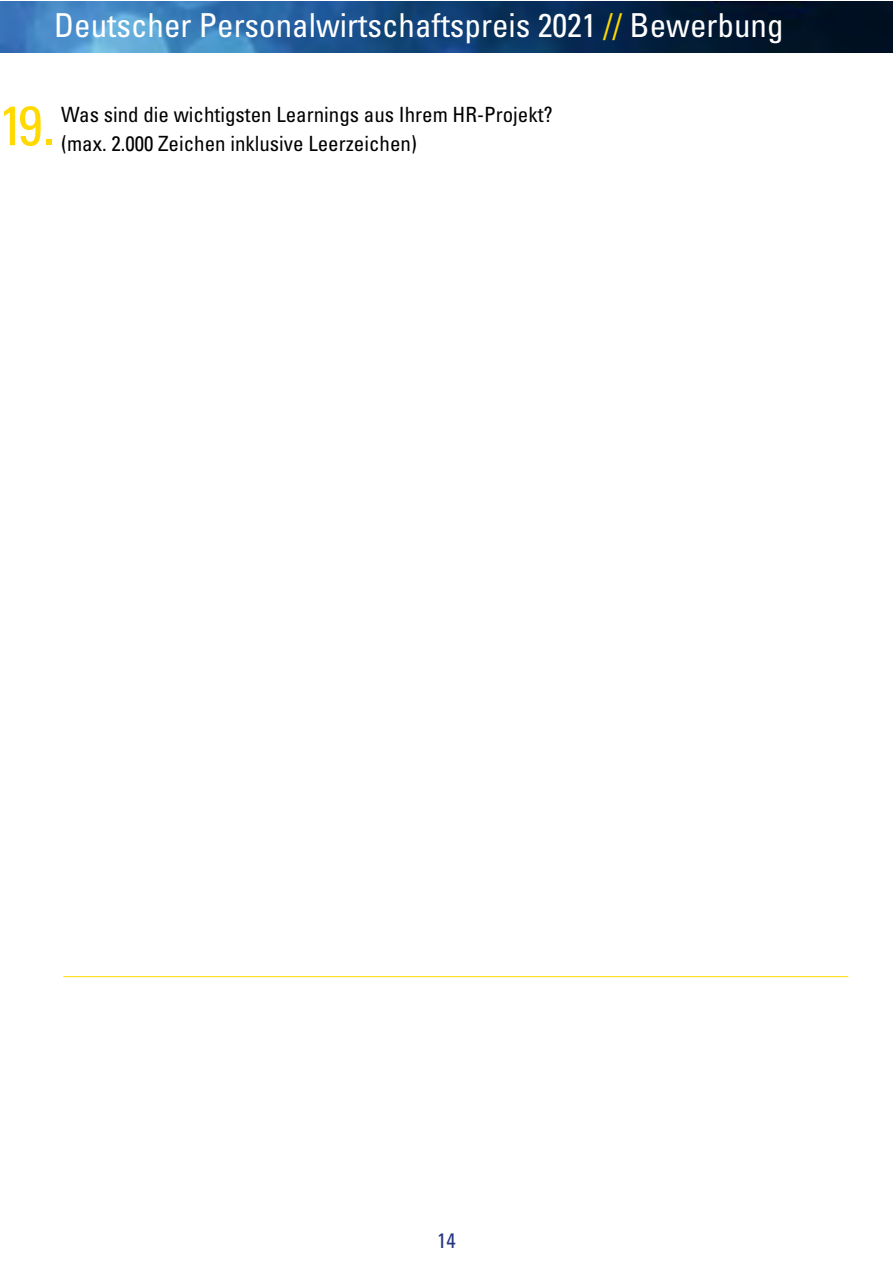
<style>
.page{position:relative;width:893px;height:1263px;background:#fff}
.page>*{position:absolute;margin:0;border:0;box-sizing:border-box;transform-origin:0 0}
.t1{font:condensed 55.5px "Univers LT Std";color:#ffd900}
.t2{font:condensed 33px "Univers LT Std";color:#fff}
.t3{font:condensed 21px "Univers LT Std";color:#000}
.t4{font:condensed 21px "Univers LT Std";color:#283583}
.s1{color:#ffd900}
</style>
<div class="page">
<hr style="left:63px;top:976px;width:785px;height:1px;background:#ffd900">
<img style="left:0;top:1px;width:893px;height:52px">
<h2 class="t2" style="left:54px;top:5px;width:731px">Deutscher Personalwirtschaftspreis 2021 <span class="s1">//</span> Bewerbung</h2>
<h1 class="t1" style="left:-1px;top:90px;width:58px">19.</h1>
<p class="t3" style="left:61px;top:102px;width:493px">Was sind die wichtigsten Learnings aus Ihrem HR-Projekt?</p>
<p class="t3" style="left:61px;top:130px;width:357px">(max. 2.000 Zeichen inklusive Leerzeichen)</p>
<p class="t4" style="left:437px;top:1228px;width:20px">14</p>
</div>
